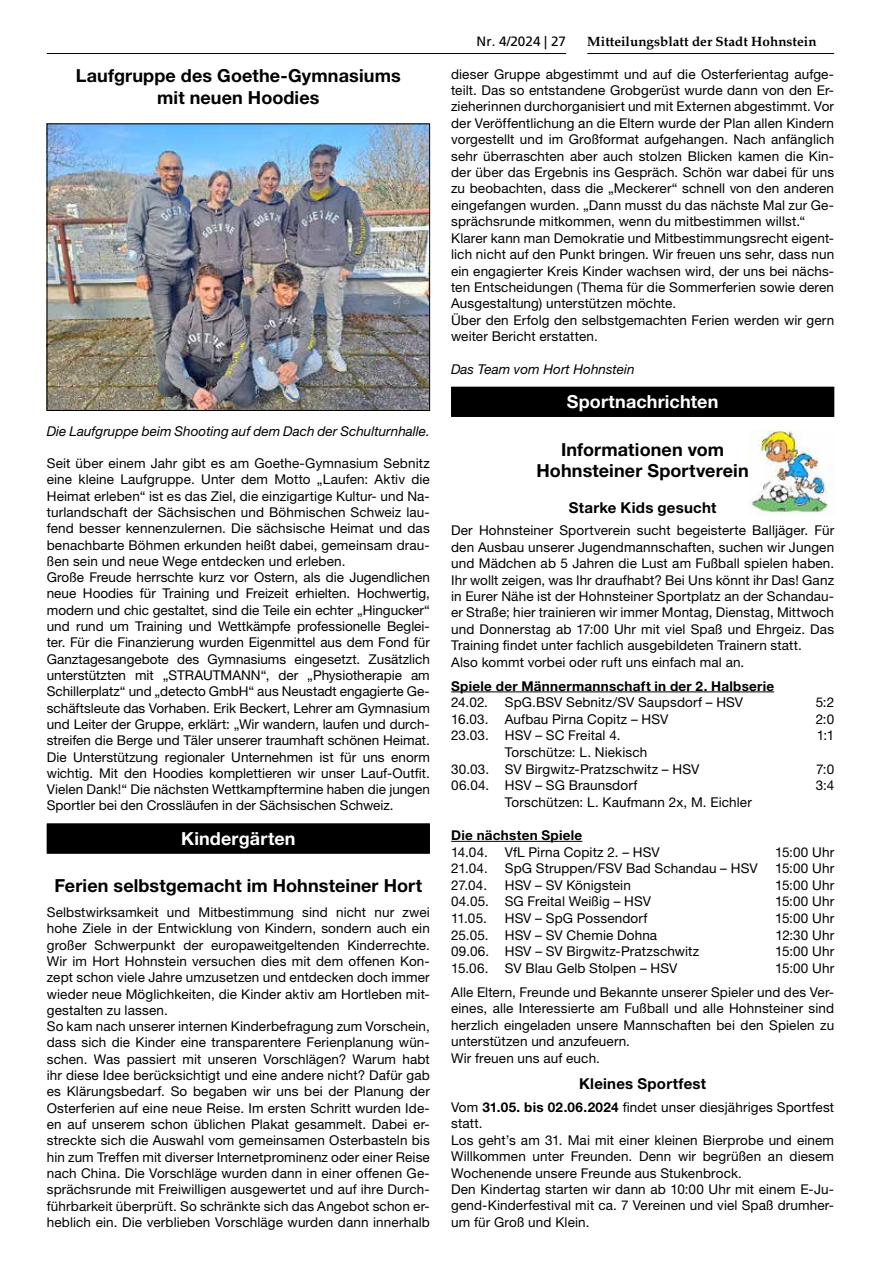
<style>
.page{position:relative;width:881px;height:1263px;background:#fff}
.page>*{position:absolute;margin:0;border:0;box-sizing:border-box;transform-origin:0 0}
.t1{font:700 18px/21.8px "Helvetica Neue LT";letter-spacing:.005em;color:#000;text-align:center}
.t2{font:700 18px "Helvetica Neue LT";letter-spacing:.005em;color:#fff}
.t3{font:700 15px "Helvetica Neue LT";letter-spacing:.015em;color:#000}
.t4{font:13.5px/16.4px "Helvetica Neue LT";letter-spacing:.01em;color:#000}
.t5{font:italic 13.5px "Helvetica Neue LT";color:#000}
.t6{font:700 13.5px "Helvetica Neue LT";letter-spacing:.02em;color:#000}
.t7{font:700 13.5px "Palatino LT";color:#000}
.t8{font:13.5px "Frutiger";color:#000}
.s1{font-weight:700}
</style>
<div class="page">
<hr style="left:47px;top:53px;width:519px;height:1px;background:#000">
<hr style="left:587px;top:53px;width:246px;height:1px;background:#000">
<img style="left:749px;top:431px;width:80px;height:85px">
<div style="left:451px;top:387px;width:382px;height:30px;background:#000"></div>
<hr style="left:451px;top:691px;width:323px;height:1px;background:#000">
<hr style="left:451px;top:841px;width:131px;height:1px;background:#000">
<img style="left:49px;top:126px;width:378px;height:283px">
<div style="left:47px;top:124px;width:382px;height:287px;border:1px solid #000"></div>
<div style="left:47px;top:823px;width:382px;height:30px;background:#4a4a4a"></div>
<div style="left:47px;top:824px;width:382px;height:30px;background:#000"></div>
<h1 class="t1" style="left:76px;top:64px;width:326px">Laufgruppe des Goethe-Gymnasiums mit neuen Hoodies</h1>
<p class="t5" style="left:47px;top:423px;width:384px">Die Laufgruppe beim Shooting auf dem Dach der Schulturnhalle.</p>
<p class="t4" style="left:47px;top:455px;width:384px">Seit über einem Jahr gibt es am Goethe-Gymnasium Sebnitz eine kleine Laufgruppe. Unter dem Motto „Laufen: Aktiv die Heimat erleben“ ist es das Ziel, die einzigartige Kultur- und Na&shy;turlandschaft der Sächsischen und Böhmischen Schweiz lau&shy;fend besser kennenzulernen. Die sächsische Heimat und das benachbarte Böhmen erkunden heißt dabei, gemeinsam drau&shy;ßen sein und neue Wege entdecken und erleben.<br>Große Freude herrschte kurz vor Ostern, als die Jugendlichen neue Hoodies für Training und Freizeit erhielten. Hochwertig, modern und chic gestaltet, sind die Teile ein echter „Hingucker“ und rund um Training und Wettkämpfe professionelle Beglei&shy;ter. Für die Finanzierung wurden Eigenmittel aus dem Fond für Ganztagesangebote des Gymnasiums eingesetzt. Zusätzlich unterstützten mit „STRAUTMANN“, der „Physiotherapie am Schillerplatz“ und „detecto GmbH“ aus Neustadt engagierte Ge&shy;schäftsleute das Vorhaben. Erik Beckert, Lehrer am Gymnasium und Leiter der Gruppe, erklärt: „Wir wandern, laufen und durch&shy;streifen die Berge und Täler unserer traumhaft schönen Heimat.<br>Die Unterstützung regionaler Unternehmen ist für uns enorm wichtig. Mit den Hoodies komplettieren wir unser Lauf-Outfit.<br>Vielen Dank!“ Die nächsten Wettkampftermine haben die jungen Sportler bei den Crossläufen in der Sächsischen Schweiz.</p>
<h1 class="t2" style="left:181px;top:827px;width:116px">Kindergärten</h1>
<h1 class="t1" style="left:54px;top:874px;width:369px">Ferien selbstgemacht im Hohnsteiner Hort</h1>
<p class="t4" style="left:47px;top:904px;width:384px">Selbstwirksamkeit und Mitbestimmung sind nicht nur zwei hohe Ziele in der Entwicklung von Kindern, sondern auch ein großer Schwerpunkt der europaweitgeltenden Kinderrechte.<br>Wir im Hort Hohnstein versuchen dies mit dem offenen Kon&shy;zept schon viele Jahre umzusetzen und entdecken doch immer wieder neue Möglichkeiten, die Kinder aktiv am Hortleben mit&shy;gestalten zu lassen.<br>So kam nach unserer internen Kinderbefragung zum Vorschein, dass sich die Kinder eine transparentere Ferienplanung wün&shy;schen. Was passiert mit unseren Vorschlägen? Warum habt ihr diese Idee berücksichtigt und eine andere nicht? Dafür gab es Klärungsbedarf. So begaben wir uns bei der Planung der Osterferien auf eine neue Reise. Im ersten Schritt wurden Ide&shy;en auf unserem schon üblichen Plakat gesammelt. Dabei er&shy;streckte sich die Auswahl vom gemeinsamen Osterbasteln bis hin zum Treffen mit diverser Internetprominenz oder einer Reise nach China. Die Vorschläge wurden dann in einer offenen Ge&shy;sprächsrunde mit Freiwilligen ausgewertet und auf ihre Durch&shy;führbarkeit überprüft. So schränkte sich das Angebot schon er&shy;heblich ein. Die verblieben Vorschläge wurden dann innerhalb</p>
<p class="t8" style="left:476px;top:34px;width:91px">Nr. 4/2024 | 27</p>
<p class="t7" style="left:587px;top:34px;width:231px">Mitteilungsblatt der Stadt Hohnstein</p>
<p class="t4" style="left:451px;top:65px;width:384px">dieser Gruppe abgestimmt und auf die Osterferientag aufge&shy;teilt. Das so entstandene Grobgerüst wurde dann von den Er&shy;zieherinnen durchorganisiert und mit Externen abgestimmt. Vor der Veröffentlichung an die Eltern wurde der Plan allen Kindern vorgestellt und im Großformat aufgehangen. Nach anfänglich sehr überraschten aber auch stolzen Blicken kamen die Kin&shy;der über das Ergebnis ins Gespräch. Schön war dabei für uns zu beobachten, dass die „Meckerer“ schnell von den anderen eingefangen wurden. „Dann musst du das nächste Mal zur Ge&shy;sprächsrunde mitkommen, wenn du mitbestimmen willst.“ Klarer kann man Demokratie und Mitbestimmungsrecht eigent&shy;lich nicht auf den Punkt bringen. Wir freuen uns sehr, dass nun ein engagierter Kreis Kinder wachsen wird, der uns bei nächs&shy;ten Entscheidungen (Thema für die Sommerferien sowie deren Ausgestaltung) unterstützen möchte.<br>Über den Erfolg den selbstgemachten Ferien werden wir gern weiter Bericht erstatten.</p>
<p class="t5" style="left:451px;top:361px;width:185px">Das Team vom Hort Hohnstein</p>
<h1 class="t2" style="left:566px;top:391px;width:153px">Sportnachrichten</h1>
<h1 class="t1" style="left:536px;top:438px;width:214px">Informationen vom<br>Hohnsteiner Sportverein</h1>
<p class="t3" style="left:568px;top:498px;width:149px">Starke Kids gesucht</p>
<p class="t4" style="left:451px;top:522px;width:384px">Der Hohnsteiner Sportverein sucht begeisterte Balljäger. Für den Ausbau unserer Jugendmannschaften, suchen wir Jungen und Mädchen ab 5 Jahren die Lust am Fußball spielen haben.<br>Ihr wollt zeigen, was Ihr draufhabt? Bei Uns könnt ihr Das! Ganz in Eurer Nähe ist der Hohnsteiner Sportplatz an der Schandau&shy;er Straße; hier trainieren wir immer Montag, Dienstag, Mittwoch und Donnerstag ab 17:00 Uhr mit viel Spaß und Ehrgeiz. Das Training findet unter fachlich ausgebildeten Trainern statt.<br>Also kommt vorbei oder ruft uns einfach mal an.</p>
<p class="t6" style="left:451px;top:677px;width:324px">Spiele der Männermannschaft in der 2. Halbserie</p>
<p class="t4" style="left:451px;top:694px;width:293px">24.02. SpG.BSV Sebnitz/SV Saupsdorf – HSV</p>
<p class="t4" style="left:815px;top:694px;width:20px">5:2</p>
<p class="t4" style="left:451px;top:711px;width:219px">16.03. Aufbau Pirna Copitz – HSV</p>
<p class="t4" style="left:815px;top:711px;width:20px">2:0</p>
<p class="t4" style="left:451px;top:727px;width:171px">23.03. HSV – SC Freital 4.</p>
<p class="t4" style="left:816px;top:727px;width:19px">1:1</p>
<p class="t4" style="left:451px;top:744px;width:249px;text-align:center">Torschütze: L. Niekisch<br>30.03. SV Birgwitz-Pratzschwitz – HSV</p>
<p class="t4" style="left:815px;top:760px;width:20px">7:0</p>
<p class="t4" style="left:451px;top:777px;width:188px">06.04. HSV – SG Braunsdorf</p>
<p class="t4" style="left:815px;top:777px;width:20px">3:4</p>
<p class="t4" style="left:504px;top:794px;width:248px">Torschützen: L. Kaufmann 2x, M. Eichler</p>
<p class="t6" style="left:451px;top:827px;width:133px">Die nächsten Spiele</p>
<p class="t4" style="left:451px;top:843px;width:210px">14.04. VfL Pirna Copitz 2. – HSV</p>
<p class="t4" style="left:774px;top:843px;width:60px">15:00 Uhr</p>
<p class="t4" style="left:451px;top:860px;width:38px">21.04.</p>
<p class="t4" style="left:504px;top:860px;width:254px">SpG Struppen/FSV Bad Schandau – HSV</p>
<p class="t4" style="left:774px;top:860px;width:60px">15:00 Uhr</p>
<p class="t4" style="left:451px;top:877px;width:37px">27.04.</p>
<p class="t4" style="left:504px;top:877px;width:127px">HSV – SV Königstein</p>
<p class="t4" style="left:774px;top:877px;width:60px">15:00 Uhr</p>
<p class="t4" style="left:451px;top:893px;width:201px">04.05. SG Freital Weißig – HSV</p>
<p class="t4" style="left:774px;top:893px;width:60px">15:00 Uhr</p>
<p class="t4" style="left:451px;top:910px;width:37px">11.05.</p>
<p class="t4" style="left:504px;top:910px;width:144px">HSV – SpG Possendorf</p>
<p class="t4" style="left:774px;top:910px;width:60px">15:00 Uhr</p>
<p class="t4" style="left:451px;top:926px;width:207px">25.05. HSV – SV Chemie Dohna</p>
<p class="t4" style="left:775px;top:926px;width:60px">12:30 Uhr</p>
<p class="t4" style="left:451px;top:943px;width:249px">09.06. HSV – SV Birgwitz-Pratzschwitz</p>
<p class="t4" style="left:774px;top:943px;width:60px">15:00 Uhr</p>
<p class="t4" style="left:451px;top:960px;width:228px">15.06. SV Blau Gelb Stolpen – HSV</p>
<p class="t4" style="left:451px;top:956px;width:384px;line-height:24px;text-align:right">15:00 Uhr<br>Alle Eltern, Freunde und Bekannte unserer Spieler und des Ver-</p>
<p class="t4" style="left:451px;top:1000px;width:384px">eines, alle Interessierte am Fußball und alle Hohnsteiner sind herzlich eingeladen unsere Mannschaften bei den Spielen zu unterstützen und anzufeuern.<br>Wir freuen uns auf euch.</p>
<p class="t3" style="left:579px;top:1074px;width:128px">Kleines Sportfest</p>
<p class="t4" style="left:451px;top:1099px;width:384px">Vom <span class="s1">31.05. bis 02.06.2024</span> findet unser diesjähriges Sportfest statt.<br>Los geht’s am 31. Mai mit einer kleinen Bierprobe und einem Willkommen unter Freunden. Denn wir begrüßen an diesem Wochenende unsere Freunde aus Stukenbrock.<br>Den Kindertag starten wir dann ab 10:00 Uhr mit einem E-Ju&shy;gend-Kinderfestival mit ca. 7 Vereinen und viel Spaß drumher&shy;um für Groß und Klein.</p>
</div>
